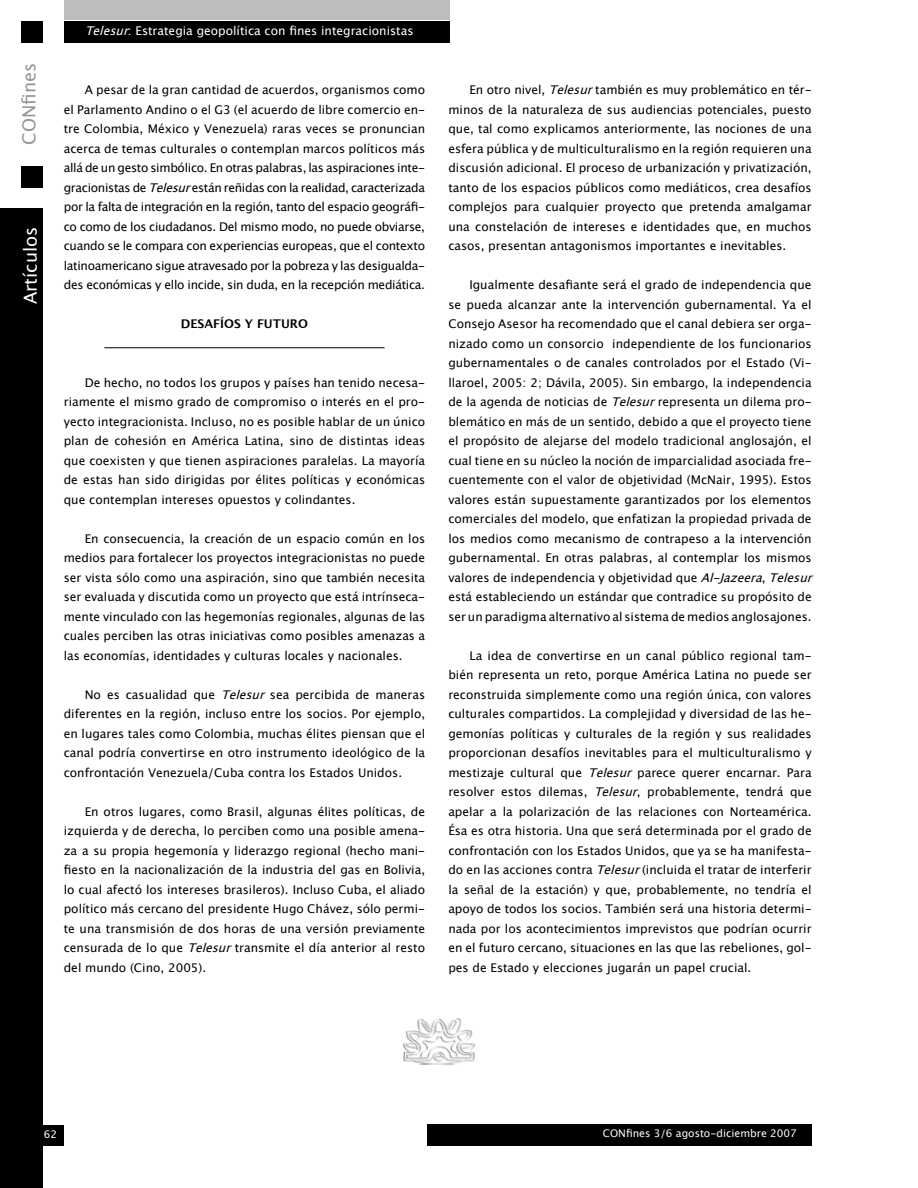
<style>
.page{position:relative;width:918px;height:1188px;background:#fff}
.page>*{position:absolute;margin:0;border:0;box-sizing:border-box;transform-origin:0 0}
.t1{font:18px "Lucida Grande";color:#fff}
.t2{font:18px "Lucida Grande";color:#939598}
.t3{font:12px/19.5px "Lucida Grande";color:#000;text-align:justify}
.t4{font:12px "Lucida Grande";color:#fff}
.t5{font:700 12px "Lucida Grande";color:#000}
.t6{font:10.5px "Lucida Grande";color:#fcfcfc}
.s1{font-style:italic}
</style>
<div class="page">
<div style="left:0;top:209px;width:43px;height:979px;background:#000"></div>
<div style="left:64px;top:21px;width:386px;height:21px;background:#000"></div>
<div style="left:64px;top:0;width:385px;height:19px;background:#bcbdbf"></div>
<div style="left:21px;top:21px;width:22px;height:21px;background:#000"></div>
<div style="left:21px;top:166px;width:22px;height:21px;background:#000"></div>
<div style="left:428px;top:1124px;width:384px;height:21px;background:#000"></div>
<div style="left:22px;top:1125px;width:42px;height:20px;background:#000"></div>
<hr style="left:104px;top:347px;width:281px;height:1px;background:#000">
<img style="left:404px;top:1018px;width:71px;height:46px">
<h1 class="t2" style="left:19px;top:145px;width:83px;rotate:-90deg">CONfines</h1>
<h1 class="t1" style="left:20px;top:304px;width:79px;rotate:-90deg">Artículos</h1>
<p class="t4" style="left:85px;top:24px;width:330px"><span class="s1">Telesur</span>: Estrategia geopolítica con fines integracionistas</p>
<p class="t3" style="left:64px;top:81px;width:363px;text-indent:21px">A pesar de la gran cantidad de acuerdos, organismos como el Parlamento Andino o el G3 (el acuerdo de libre comercio en&shy;tre Colombia, México y Venezuela) raras veces se pronuncian acerca de temas culturales o contemplan marcos políticos más allá de un gesto simbólico. En otras palabras, las aspiraciones inte&shy;gracionistas de <span class="s1">Telesur</span>están reñidas con la realidad, caracterizada por la falta de integración en la región, tanto del espacio geográfi&shy;co como de los ciudadanos. Del mismo modo, no puede obviarse, cuando se le compara con experiencias europeas, que el contexto latinoamericano sigue atravesado por la pobreza y las desigualda&shy;des económicas y ello incide, sin duda, en la recepción mediática.</p>
<p class="t5" style="left:181px;top:317px;width:129px">DESAFÍOS Y FUTURO</p>
<p class="t3" style="left:64px;top:373px;width:363px;text-indent:21px">De hecho, no todos los grupos y países han tenido necesa&shy;riamente el mismo grado de compromiso o interés en el pro&shy;yecto integracionista. Incluso, no es posible hablar de un único plan de cohesión en América Latina, sino de distintas ideas que coexisten y que tienen aspiraciones paralelas. La mayoría de estas han sido dirigidas por élites políticas y económicas que contemplan intereses opuestos y colindantes.</p>
<p class="t3" style="left:64px;top:529px;width:363px;text-indent:21px">En consecuencia, la creación de un espacio común en los medios para fortalecer los proyectos integracionistas no puede ser vista sólo como una aspiración, sino que también necesita ser evaluada y discutida como un proyecto que está intrínseca&shy;mente vinculado con las hegemonías regionales, algunas de las cuales perciben las otras iniciativas como posibles amenazas a las economías, identidades y culturas locales y nacionales.</p>
<p class="t3" style="left:64px;top:685px;width:363px;text-indent:21px">No es casualidad que <span class="s1">Telesur</span>sea percibida de maneras diferentes en la región, incluso entre los socios. Por ejemplo, en lugares tales como Colombia, muchas élites piensan que el canal podría convertirse en otro instrumento ideológico de la confrontación Venezuela/Cuba contra los Estados Unidos.</p>
<p class="t3" style="left:64px;top:802px;width:363px;text-indent:21px">En otros lugares, como Brasil, algunas élites políticas, de izquierda y de derecha, lo perciben como una posible amena&shy;za a su propia hegemonía y liderazgo regional (hecho mani&shy;fiesto en la nacionalización de la industria del gas en Bolivia, lo cual afectó los intereses brasileros). Incluso Cuba, el aliado político más cercano del presidente Hugo Chávez, sólo permi&shy;te una transmisión de dos horas de una versión previamente censurada de lo que <span class="s1">Telesur</span>transmite el día anterior al resto del mundo (Cino, 2005).</p>
<p class="t3" style="left:448px;top:81px;width:365px;text-indent:21px">En otro nivel, <span class="s1">Telesur</span>también es muy problemático en tér&shy;minos de la naturaleza de sus audiencias potenciales, puesto que, tal como explicamos anteriormente, las nociones de una esfera pública y de multiculturalismo en la región requieren una discusión adicional. El proceso de urbanización y privatización, tanto de los espacios públicos como mediáticos, crea desafíos complejos para cualquier proyecto que pretenda amalgamar una constelación de intereses e identidades que, en muchos casos, presentan antagonismos importantes e inevitables.</p>
<p class="t3" style="left:448px;top:276px;width:371px;text-align:left;text-indent:21px">Igualmente desafiante será el grado de independencia que se pueda alcanzar ante la intervención gubernamental. Ya el Consejo Asesor ha recomendado que el canal debiera ser orga&shy;nizado como un consorcio independiente de los funcionarios gubernamentales o de canales controlados por el Estado (Vi&shy;llaroel, 2005: 2; Dávila, 2005). Sin embargo, la independencia de la agenda de noticias de <span class="s1">Telesur</span>representa un dilema pro&shy;blemático en más de un sentido, debido a que el proyecto tiene el propósito de alejarse del modelo tradicional anglosajón, el cual tiene en su núcleo la noción de imparcialidad asociada fre&shy;cuentemente con el valor de objetividad (McNair, 1995). Estos valores están supuestamente garantizados por los elementos comerciales del modelo, que enfatizan la propiedad privada de los medios como mecanismo de contrapeso a la intervención gubernamental. En otras palabras, al contemplar los mismos valores de independencia y objetividad que <span class="s1">Al-Jazeera</span>, <span class="s1">Telesur </span>está estableciendo un estándar que contradice su propósito de ser un paradigma alternativo al sistema de medios anglosajones.</p>
<p class="t3" style="left:448px;top:646px;width:365px;text-indent:21px">La idea de convertirse en un canal público regional tam&shy;bién representa un reto, porque América Latina no puede ser reconstruida simplemente como una región única, con valores culturales compartidos. La complejidad y diversidad de las he&shy;gemonías políticas y culturales de la región y sus realidades proporcionan desafíos inevitables para el multiculturalismo y mestizaje cultural que <span class="s1">Telesur</span>parece querer encarnar. Para resolver estos dilemas, <span class="s1">Telesur</span>, probablemente, tendrá que apelar a la polarización de las relaciones con Norteamérica.<br>Ésa es otra historia. Una que será determinada por el grado de confrontación con los Estados Unidos, que ya se ha manifesta&shy;do en las acciones contra <span class="s1">Telesur</span>(incluida el tratar de interferir la señal de la estación) y que, probablemente, no tendría el apoyo de todos los socios. También será una historia determi&shy;nada por los acontecimientos imprevistos que podrían ocurrir en el futuro cercano, situaciones en las que las rebeliones, gol&shy;pes de Estado y elecciones jugarán un papel crucial.</p>
<p class="t6" style="left:44px;top:1128px;width:15px">62</p>
<p class="t6" style="left:603px;top:1127px;width:196px">CONfines 3/6 agosto-diciembre 2007</p>
</div>
